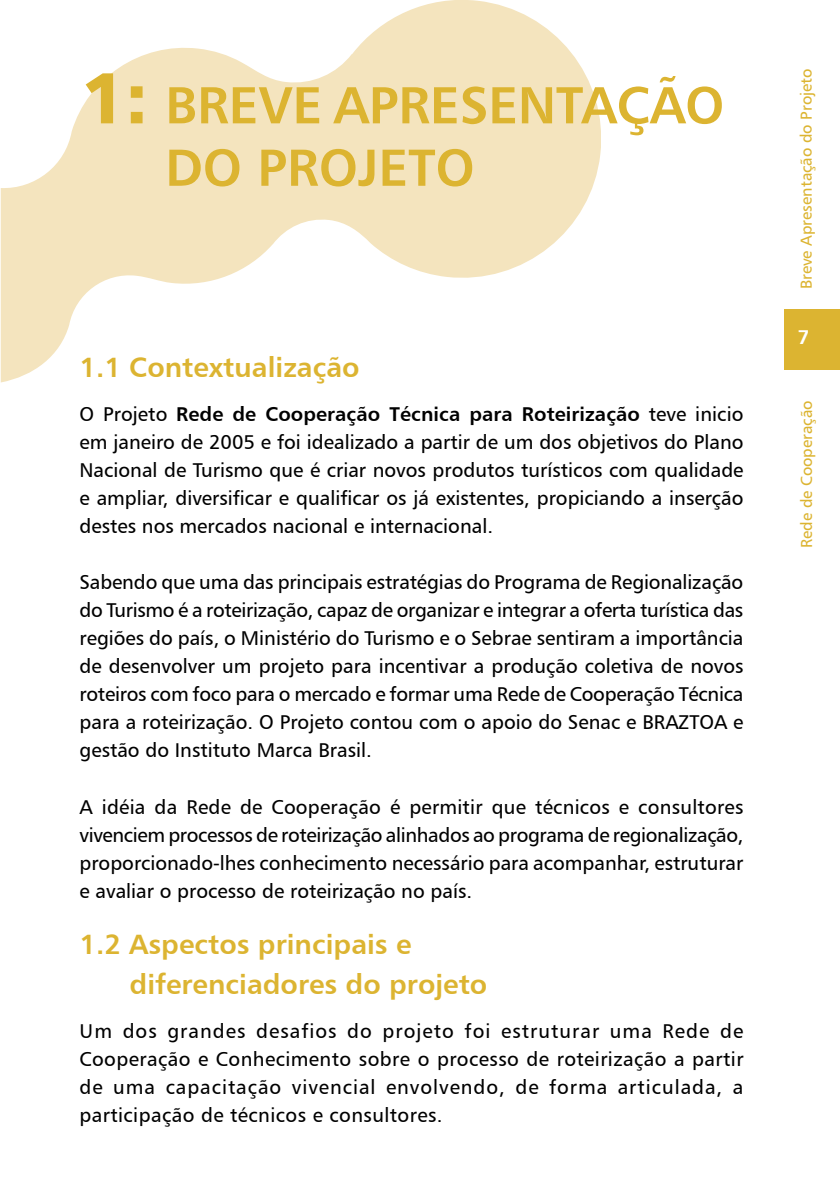
<style>
.page{position:relative;width:840px;height:1191px;background:#fff}
.page>*{position:absolute;margin:0;border:0;box-sizing:border-box;transform-origin:0 0}
.t1{font:52px/62.4px "Humanist 777 BT Bold B";letter-spacing:-.005em;color:#dcb431}
.t2{font:28px/40px "Humanist 777 BT Bold B";color:#dcb431}
.t3{font:20px/28px "Humanist 777 BT Roman B";color:#000;text-align:justify}
.t4{font:20px "Humanist 777 BT Bold B";letter-spacing:.005em;color:#000}
.t5{font:20px "Humanist 777 BT Bold B";color:#fff}
.t6{font:16px "Humanist 777 BT Roman B";color:#dcb431}
.s1{font-family:"Humanist 777 BT Black B";font-size:72px}
.s2{font-family:"Humanist 777 BT Roman B"}
</style>
<div class="page">
<div style="left:784px;top:309px;width:55px;height:61px;background:#dcb431"></div>
<svg style="left:1px;top:0;width:599px;height:382px;fill:#f4e4be"></svg>
<h1 class="t1" style="left:165px;top:73px;width:560px;text-indent:-84px"><span class="s1">1:</span> BREVE APRESENTAÇÃO<br>DO PROJETO</h1>
<h2 class="t2" style="left:79px;top:347px;width:281px">1.1 Contextualização</h2>
<p class="t4" style="left:79px;top:402px;width:665px"><span class="s2">O Projeto</span> Rede de Cooperação Técnica para Roteirização <span class="s2">teve inicio</span></p>
<p class="t3" style="left:79px;top:428px;width:665px">em janeiro de 2005 e foi idealizado a partir de um dos objetivos do Plano Nacional de Turismo que é criar novos produtos turísticos com qualidade e ampliar, diversificar e qualificar os já existentes, propiciando a inserção destes nos mercados nacional e internacional.</p>
<p class="t3" style="left:79px;top:568px;width:665px">Sabendo que uma das principais estratégias do Programa de Regionalização do Turismo é a roteirização, capaz de organizar e integrar a oferta turística das regiões do país, o Ministério do Turismo e o Sebrae sentiram a importância de desenvolver um projeto para incentivar a produção coletiva de novos roteiros com foco para o mercado e formar uma Rede de Cooperação Técnica para a roteirização. O Projeto contou com o apoio do Senac e BRAZTOA e gestão do Instituto Marca Brasil.</p>
<p class="t3" style="left:79px;top:792px;width:665px">A idéia da Rede de Cooperação é permitir que técnicos e consultores vivenciem processos de roteirização alinhados ao programa de regionalização, proporcionado-lhes conhecimento necessário para acompanhar, estruturar e avaliar o processo de roteirização no país.</p>
<h2 class="t2" style="left:129px;top:923px;width:359px;text-indent:-50px">1.2 Aspectos principais e diferenciadores do projeto</h2>
<p class="t3" style="left:79px;top:1016px;width:665px">Um dos grandes desafios do projeto foi estruturar uma Rede de Cooperação e Conhecimento sobre o processo de roteirização a partir de uma capacitação vivencial envolvendo, de forma articulada, a participação de técnicos e consultores.</p>
<p class="t6" style="left:795px;top:289px;width:222px;rotate:-90deg">Breve Apresentação do Projeto</p>
<p class="t5" style="left:797px;top:324px;width:13px">7</p>
<p class="t6" style="left:796px;top:548px;width:149px;rotate:-90deg">Rede de Cooperação</p>
</div>
